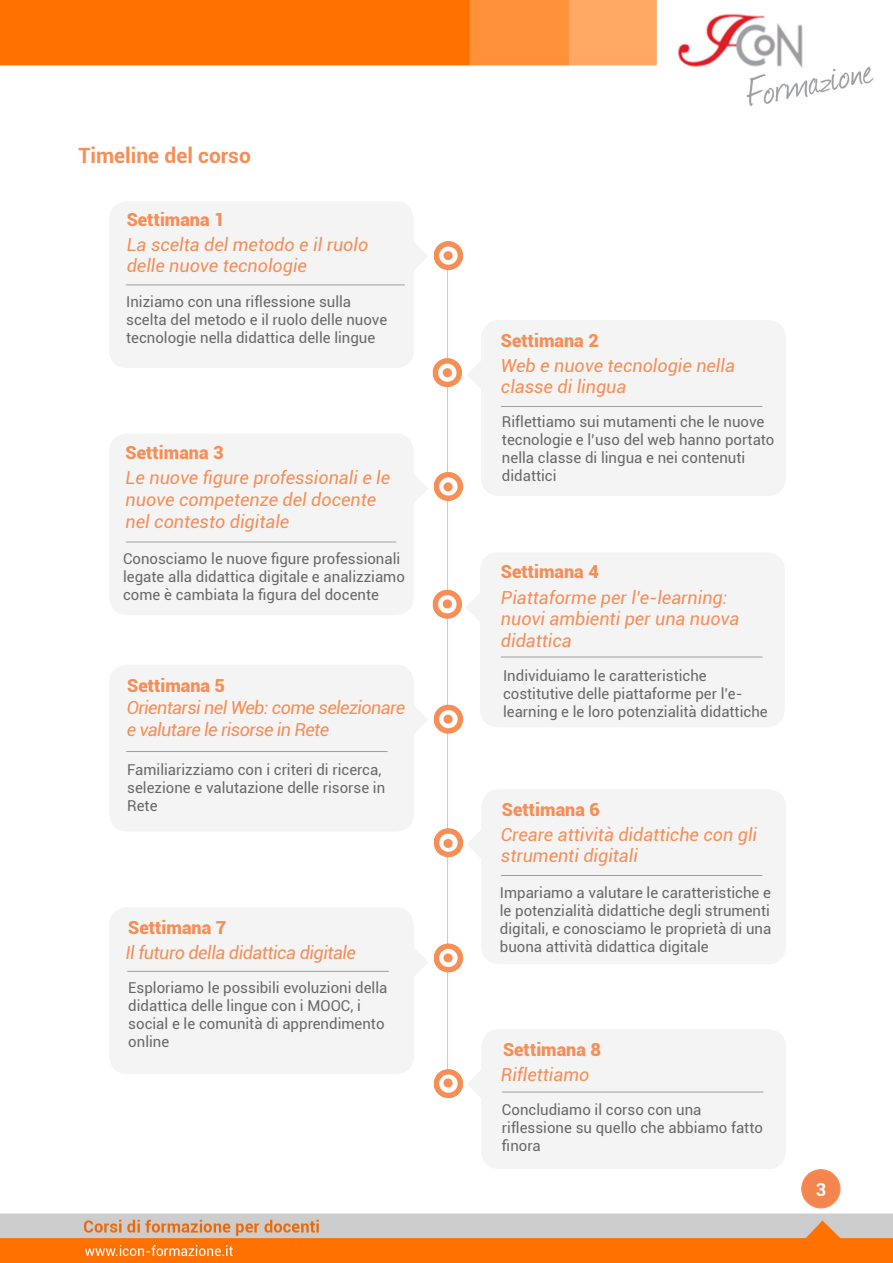
<style>
.page{position:relative;width:893px;height:1263px;background:#fff}
.page>*{position:absolute;margin:0;border:0;box-sizing:border-box;transform-origin:0 0}
.t1{font:700 21px "Roboto";color:#f68e57}
.t2{font:italic 18px/21.6px "Roboto";color:#f68e57}
.t3{font:900 18px "Roboto";color:#f68e57}
.t4{font:italic 18px/21.6px "Roboto";letter-spacing:-.03em;color:#f68e57}
.t5{font:italic 18px "Roboto";letter-spacing:-.025em;color:#f68e57}
.t6{font:700 18px "Roboto";color:#fff}
.t7{font:15px/18px "Roboto";color:#686967}
</style>
<div class="page">
<svg style="left:468px;top:1071px;width:13px;height:26px"></svg>
<div style="left:481px;top:1029px;width:305px;height:140px;background:#f5f4f5;border-radius:18px"></div>
<svg style="left:468px;top:831px;width:13px;height:26px"></svg>
<div style="left:481px;top:789px;width:305px;height:175px;background:#f5f4f5;border-radius:18px"></div>
<svg style="left:466px;top:594px;width:14px;height:27px"></svg>
<div style="left:480px;top:552px;width:305px;height:175px;background:#f5f4f5;border-radius:18px"></div>
<svg style="left:468px;top:362px;width:13px;height:26px"></svg>
<div style="left:481px;top:320px;width:305px;height:176px;background:#f5f4f5;border-radius:18px"></div>
<svg style="left:414px;top:949px;width:11px;height:27px"></svg>
<div style="left:109px;top:907px;width:305px;height:167px;background:#f5f4f5;border-radius:18px"></div>
<svg style="left:414px;top:706px;width:11px;height:27px"></svg>
<div style="left:109px;top:665px;width:305px;height:167px;background:#f5f4f5;border-radius:18px"></div>
<svg style="left:414px;top:475px;width:11px;height:27px"></svg>
<div style="left:109px;top:434px;width:305px;height:181px;background:#f5f4f5;border-radius:18px"></div>
<svg style="left:414px;top:243px;width:11px;height:27px"></svg>
<div style="left:109px;top:201px;width:305px;height:167px;background:#f5f4f5;border-radius:18px"></div>
<img style="left:425px;top:241px;width:38px;height:858px">
<hr style="left:126px;top:285px;width:279px;height:1px;background:#9da09d">
<hr style="left:501px;top:406px;width:261px;height:1px;background:#9da09d">
<hr style="left:126px;top:542px;width:270px;height:1px;background:#9da09d">
<hr style="left:501px;top:657px;width:261px;height:1px;background:#9da09d">
<hr style="left:126px;top:751px;width:262px;height:1px;background:#9da09d">
<hr style="left:501px;top:875px;width:261px;height:1px;background:#9da09d">
<hr style="left:127px;top:971px;width:262px;height:1px;background:#9da09d">
<hr style="left:502px;top:1092px;width:261px;height:1px;background:#9da09d">
<div style="left:802px;top:1170px;width:38px;height:38px;background:#f5854e;border-radius:50%"></div>
<div style="left:801px;top:1169px;width:40px;height:39px;border:2px solid #f68e57;border-radius:50%"></div>
<img style="left:0;top:0;width:874px;height:106px">
<img style="left:0;top:1213px;width:893px;height:50px">
<p class="t1" style="left:78px;top:141px;width:174px">Timeline del corso</p>
<p class="t3" style="left:127px;top:207px;width:99px">Settimana 1</p>
<p class="t2" style="left:127px;top:233px;width:243px">La scelta del metodo e il ruolo delle nuove tecnologie</p>
<p class="t7" style="left:126px;top:292px;width:263px">Iniziamo con una riflessione sulla scelta del metodo e il ruolo delle nuove tecnologie nella didattica delle lingue</p>
<p class="t3" style="left:126px;top:440px;width:99px">Settimana 3</p>
<p class="t2" style="left:126px;top:467px;width:266px">Le nuove figure professionali e le nuove competenze del docente nel contesto digitale</p>
<p class="t7" style="left:123px;top:549px;width:283px">Conosciamo le nuove figure professionali legate alla didattica digitale e analizziamo come è cambiata la figura del docente</p>
<p class="t3" style="left:127px;top:672px;width:99px">Settimana 5</p>
<p class="t4" style="left:127px;top:696px;width:280px">Orientarsi nel Web: come selezionare e valutare le risorse in Rete</p>
<p class="t7" style="left:127px;top:760px;width:259px">Familiarizziamo con i criteri di ricerca, selezione e valutazione delle risorse in<br>Rete</p>
<p class="t3" style="left:128px;top:915px;width:99px">Settimana 7</p>
<p class="t5" style="left:126px;top:939px;width:232px">Il futuro della didattica digitale</p>
<p class="t7" style="left:128px;top:978px;width:261px">Esploriamo le possibili evoluzioni della didattica delle lingue con i MOOC, i social e le comunità di apprendimento online</p>
<p class="t3" style="left:501px;top:328px;width:99px">Settimana 2</p>
<p class="t2" style="left:501px;top:354px;width:236px">Web e nuove tecnologie nella classe di lingua</p>
<p class="t7" style="left:502px;top:412px;width:274px">Riflettiamo sui mutamenti che le nuove tecnologie e l’uso del web hanno portato nella classe di lingua e nei contenuti didattici</p>
<p class="t3" style="left:501px;top:559px;width:99px">Settimana 4</p>
<p class="t2" style="left:501px;top:586px;width:240px">Piattaforme per l’e-learning: nuovi ambienti per una nuova didattica</p>
<p class="t7" style="left:503px;top:666px;width:266px">Individuiamo le caratteristiche costitutive delle piattaforme per l’e&shy;learning e le loro potenzialità didattiche</p>
<p class="t3" style="left:502px;top:796px;width:99px">Settimana 6</p>
<p class="t2" style="left:501px;top:823px;width:258px">Creare attività didattiche con gli strumenti digitali</p>
<p class="t7" style="left:500px;top:883px;width:273px;text-align:justify">Impariamo a valutare le caratteristiche e le potenzialità didattiche degli strumenti digitali, e conosciamo le proprietà di una buona attività didattica digitale</p>
<p class="t3" style="left:503px;top:1037px;width:99px">Settimana 8</p>
<p class="t2" style="left:501px;top:1063px;width:90px">Riflettiamo</p>
<p class="t7" style="left:502px;top:1100px;width:262px">Concludiamo il corso con una riflessione su quello che abbiamo fatto finora</p>
<p class="t6" style="left:816px;top:1176px;width:12px">3</p>
</div>
